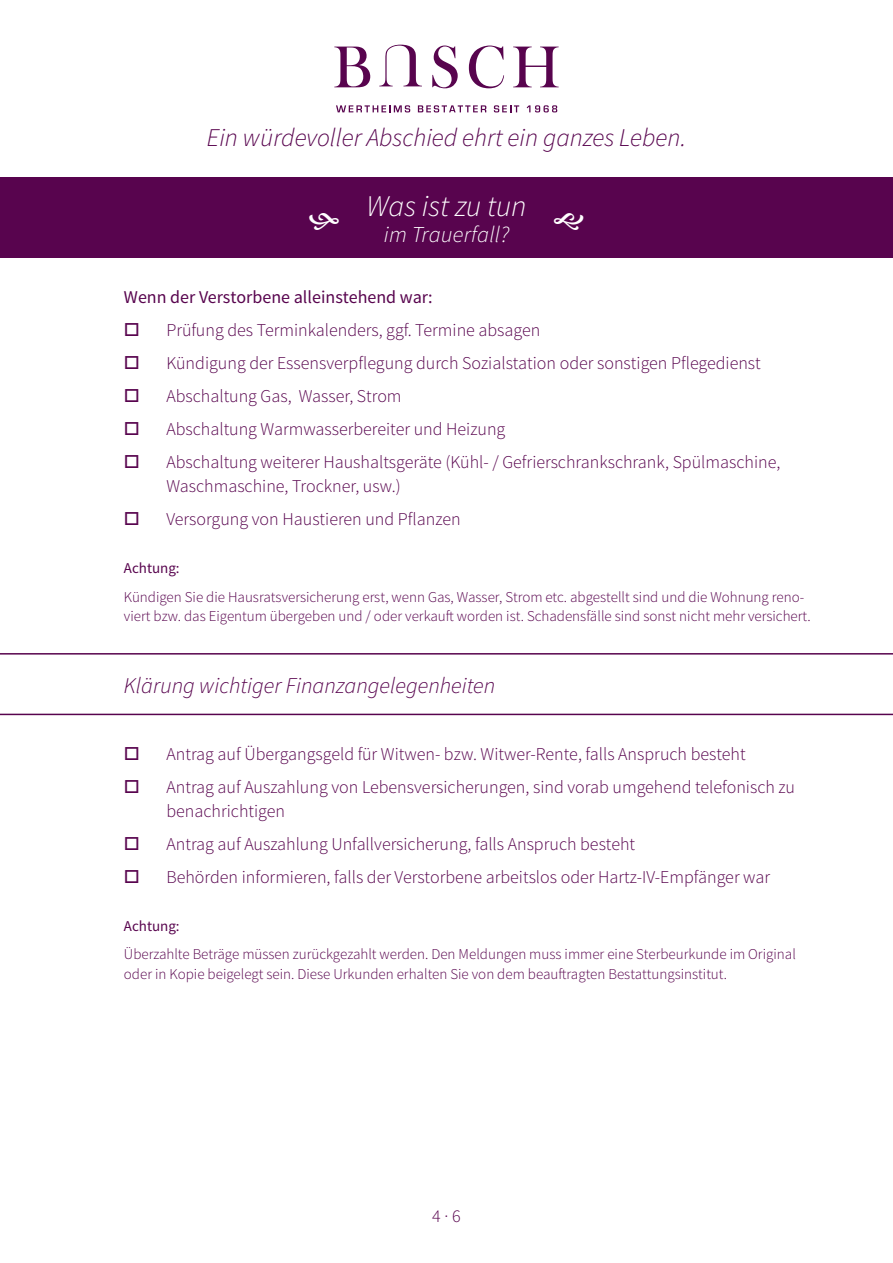
<style>
.page{position:relative;width:893px;height:1263px;background:#fff}
.page>*{position:absolute;margin:0;border:0;box-sizing:border-box;transform-origin:0 0}
.t1{font:italic 300 30px "Source Sans Pro";color:#fff}
.t2{font:italic 300 25.5px "Source Sans Pro";color:#58044e}
.t3{font:italic 300 22.8px "Source Sans Pro";letter-spacing:.01em;color:#fff}
.t4{font:italic 300 22.5px "Source Sans Pro";color:#58044e}
.t5{font:300 18px/24px "Source Sans Pro";color:#58044e}
.t6{font:18px "Source Sans Pro";color:#58044e}
.t7{font:300 15px/19.5px "Source Sans Pro";color:#58044e}
.t8{font:15px "Source Sans Pro";color:#58044e}
</style>
<div class="page">
<svg style="left:336px;top:105px;width:74px;height:7px"></svg>
<svg style="left:418px;top:105px;width:68px;height:7px"></svg>
<svg style="left:494px;top:105px;width:25px;height:7px"></svg>
<svg style="left:527px;top:105px;width:30px;height:7px"></svg>
<svg style="left:334px;top:47px;width:36px;height:40px"></svg>
<svg style="left:379px;top:45px;width:43px;height:41px"></svg>
<svg style="left:432px;top:46px;width:26px;height:42px"></svg>
<svg style="left:469px;top:46px;width:35px;height:42px"></svg>
<svg style="left:513px;top:47px;width:46px;height:40px"></svg>
<div style="left:0;top:178px;width:893px;height:80px;background:#58044e"></div>
<svg style="left:0;top:653px;width:893px;height:62px"></svg>
<h2 class="t2" style="left:207px;top:122px;width:481px">Ein würdevoller Abschied ehrt ein ganzes Leben.</h2>
<h1 class="t1" style="left:367px;top:188px;width:161px">Was ist zu tun</h1>
<p class="t3" style="left:384px;top:220px;width:127px">im Trauerfall?</p>
<p class="t6" style="left:124px;top:286px;width:310px">Wenn der Verstorbene alleinstehend war:</p>
<p class="t5" style="left:124px;top:318px;width:418px">□ Prüfung des Terminkalenders, ggf. Termine absagen</p>
<p class="t5" style="left:124px;top:351px;width:638px">□ Kündigung der Essensverpflegung durch Sozialstation oder sonstigen Pflegedienst</p>
<p class="t5" style="left:124px;top:384px;width:279px">□ Abschaltung Gas, Wasser, Strom</p>
<p class="t5" style="left:124px;top:417px;width:383px">□ Abschaltung Warmwasserbereiter und Heizung</p>
<p class="t5" style="left:166px;top:450px;width:615px;text-indent:-43px">□ Abschaltung weiterer Haushaltsgeräte (Kühl- / Gefrierschrankschrank, Spülmaschine,<br>Waschmaschine, Trockner, usw.)</p>
<p class="t5" style="left:124px;top:507px;width:338px">□ Versorgung von Haustieren und Pflanzen</p>
<p class="t8" style="left:124px;top:559px;width:57px">Achtung:</p>
<p class="t7" style="left:124px;top:587px;width:688px">Kündigen Sie die Hausratsversicherung erst, wenn Gas, Wasser, Strom etc. abgestellt sind und die Wohnung reno&shy;viert bzw. das Eigentum übergeben und / oder verkauft worden ist. Schadensfälle sind sonst nicht mehr versichert.</p>
<p class="t4" style="left:124px;top:671px;width:373px">Klärung wichtiger Finanzangelegenheiten</p>
<p class="t5" style="left:124px;top:742px;width:623px">□ Antrag auf Übergangsgeld für Witwen- bzw. Witwer-Rente, falls Anspruch besteht</p>
<p class="t5" style="left:166px;top:775px;width:630px;text-indent:-43px">□ Antrag auf Auszahlung von Lebensversicherungen, sind vorab umgehend telefonisch zu benachrichtigen</p>
<p class="t5" style="left:124px;top:832px;width:513px">□ Antrag auf Auszahlung Unfallversicherung, falls Anspruch besteht</p>
<p class="t5" style="left:124px;top:865px;width:648px">□ Behörden informieren, falls der Verstorbene arbeitslos oder Hartz-IV-Empfänger war</p>
<p class="t8" style="left:124px;top:916px;width:57px">Achtung:</p>
<p class="t7" style="left:124px;top:945px;width:673px">Überzahlte Beträge müssen zurückgezahlt werden. Den Meldungen muss immer eine Sterbeurkunde im Original oder in Kopie beigelegt sein. Diese Urkunden erhalten Sie von dem beauftragten Bestattungsinstitut.</p>
<p class="t5" style="left:432px;top:1204px;width:30px">4 · 6</p>
</div>
